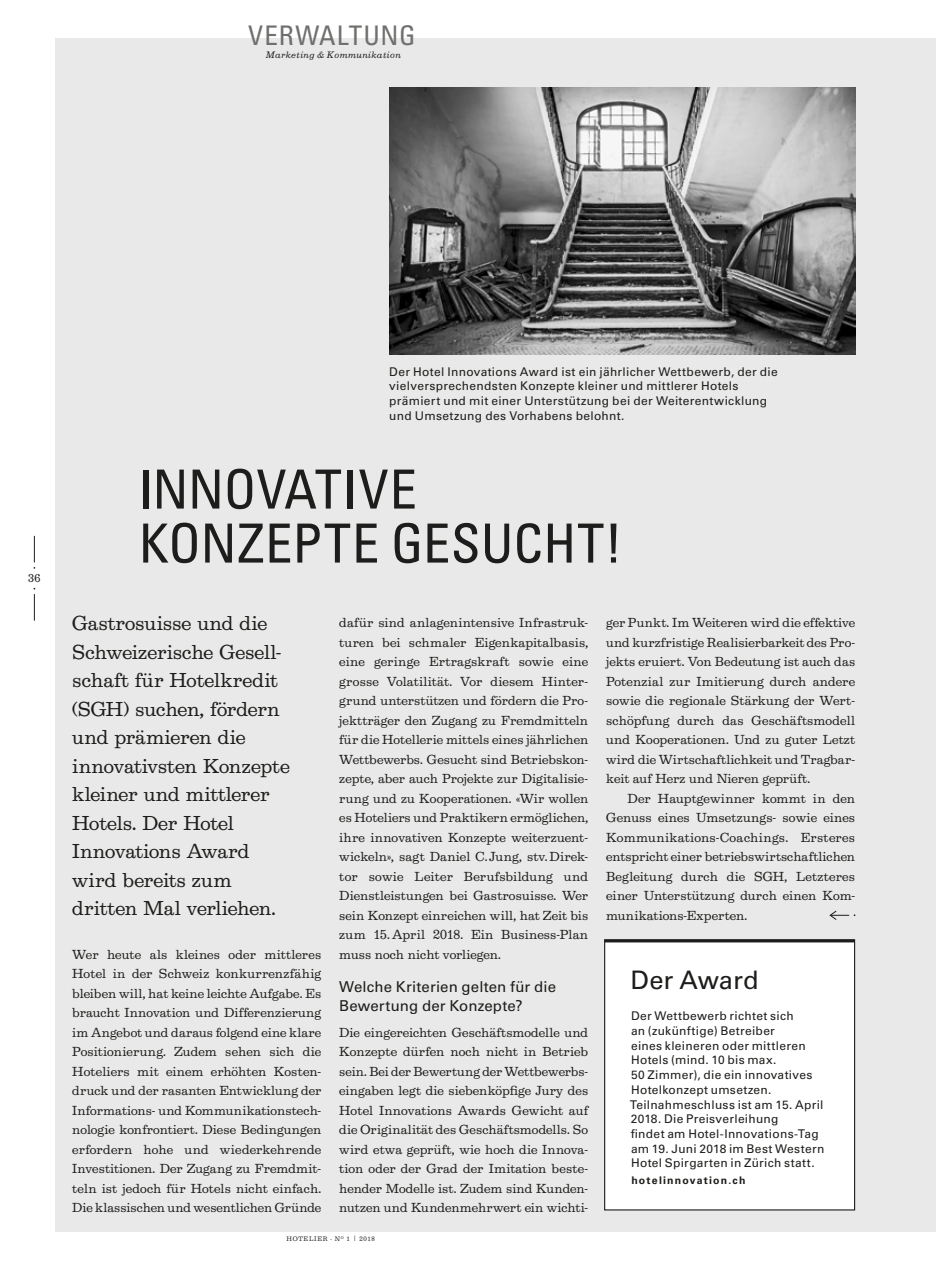
<style>
.page{position:relative;width:936px;height:1263px;background:#fff}
.page>*{position:absolute;margin:0;border:0;box-sizing:border-box;transform-origin:0 0}
.t1{font:condensed 54px/54px "Univers LT Pro";color:#1d1d1b}
.t2{font:condensed 27px "Univers LT Pro";letter-spacing:.035em;color:#70706f}
.t3{font:25.5px "Univers LT Pro 55 Roman";color:#1d1d1b}
.t4{font:21px/28.5px "Egizio URW";letter-spacing:-.005em;color:#1d1d1b}
.t5{font:15px/19.5px "Univers LT Pro 55 Roman";letter-spacing:.01em;color:#1d1d1b}
.t6{font:13.65px/19.5px "Egizio URW";color:#1d1d1b;text-align:justify}
.t7{font:12px/14.7px "Univers LT Pro 55 Roman";letter-spacing:.025em;color:#1d1d1b}
.t8{font:12px "Egizio URW";color:#1d1d1b}
.t9{font:700 10.5px "Univers LT Pro 65";letter-spacing:.115em;color:#1d1d1b}
.t10{font:italic 9.75px "Egizio URW";letter-spacing:.05em;color:#1d1d1b}
.t11{font:6.75px "Egizio URW";letter-spacing:.105em;color:#1d1d1b}
</style>
<div class="page">
<svg style="left:34px;top:536px;width:1px;height:33px"></svg>
<svg style="left:34px;top:588px;width:1px;height:33px"></svg>
<div style="left:55px;top:38px;width:880px;height:1193px;background:#e9e9e9"></div>
<div style="left:604px;top:940px;width:250px;height:270px;background:#fff"></div>
<div style="left:604px;top:939px;width:251px;height:271px;border:1px solid #1d1d1b"></div>
<hr style="left:604px;top:939px;width:250px;height:3px;background:#1d1d1b">
<svg style="left:829px;top:910px;width:26px;height:10px"></svg>
<img style="left:389px;top:87px;width:466px;height:267px">
<h2 class="t2" style="left:248px;top:18px;width:169px">VERWALTUNG</h2>
<p class="t10" style="left:266px;top:49px;width:136px">Marketing &amp; Kommunikation</p>
<p class="t8" style="left:28px;top:572px;width:14px">36</p>
<p class="t7" style="left:389px;top:363px;width:390px">Der Hotel Innovations Award ist ein jährlicher Wettbewerb, der die vielversprechendsten Konzepte kleiner und mittlerer Hotels prämiert und mit einer Unterstützung bei der Weiterentwicklung und Umsetzung des Vorhabens belohnt.</p>
<h1 class="t1" style="left:138px;top:461px;width:486px">INNOVATIVE<br>KONZEPTE GESUCHT!</h1>
<h3 class="t4" style="left:72px;top:609px;width:219px">Gastrosuisse und die<br>Schweizerische Gesell&shy;schaft für Hotelkredit (SGH) suchen, fördern und prämieren die innovativsten Konzepte kleiner und mittlerer<br>Hotels. Der Hotel<br>Innovations Award wird bereits zum dritten Mal verliehen.</h3>
<p class="t6" style="left:72px;top:945px;width:250px">Wer heute als kleines oder mittleres Hotel in der Schweiz konkurrenzfähig bleiben will, hat keine leichte Aufgabe. Es braucht Innovation und Differenzierung im Angebot und daraus folgend eine klare Positionierung. Zudem sehen sich die Hoteliers mit einem erhöhten Kosten&shy;druck und der rasanten Entwicklung der Informations- und Kommunikationstech&shy;nologie konfrontiert. Diese Bedingungen erfordern hohe und wiederkehrende Investitionen. Der Zugang zu Fremdmit&shy;teln ist jedoch für Hotels nicht einfach.<br>Die klassischen und wesentlichen Gründe</p>
<p class="t6" style="left:339px;top:613px;width:250px">dafür sind anlagenintensive Infrastruk&shy;turen bei schmaler Eigenkapitalbasis, eine geringe Ertragskraft sowie eine grosse Volatilität. Vor diesem Hinter&shy;grund unterstützen und fördern die Pro&shy;jektträger den Zugang zu Fremdmitteln für die Hotellerie mittels eines jährlichen Wettbewerbs. Gesucht sind Betriebskon&shy;zepte, aber auch Projekte zur Digitalisie&shy;rung und zu Kooperationen. «Wir wollen es Hoteliers und Praktikern ermöglichen, ihre innovativen Konzepte weiterzuent&shy;wickeln», sagt Daniel C. Jung, stv. Direk&shy;tor sowie Leiter Berufsbildung und Dienstleistungen bei Gastrosuisse. Wer sein Konzept einreichen will, hat Zeit bis zum 15. April 2018. Ein Business-Plan muss noch nicht vorliegen.</p>
<p class="t5" style="left:339px;top:976px;width:218px">Welche Kriterien gelten für die<br>Bewertung der Konzepte?</p>
<p class="t6" style="left:339px;top:1023px;width:250px">Die eingereichten Geschäftsmodelle und Konzepte dürfen noch nicht in Betrieb sein. Bei der Bewertung der Wettbewerbs&shy;eingaben legt die siebenköpfige Jury des Hotel Innovations Awards Gewicht auf die Originalität des Geschäftsmodells. So wird etwa geprüft, wie hoch die Innova&shy;tion oder der Grad der Imitation beste&shy;hender Modelle ist. Zudem sind Kunden&shy;nutzen und Kundenmehrwert ein wichti-</p>
<p class="t11" style="left:286px;top:1235px;width:90px">HOTELIER · N<sup>O</sup> 1 | 2018</p>
<p class="t6" style="left:606px;top:613px;width:250px">ger Punkt. Im Weiteren wird die effektive und kurzfristige Realisierbarkeit des Pro&shy;jekts eruiert. Von Bedeutung ist auch das Potenzial zur Imitierung durch andere sowie die regionale Stärkung der Wert&shy;schöpfung durch das Geschäftsmodell und Kooperationen. Und zu guter Letzt wird die Wirtschaftlichkeit und Tragbar&shy;keit auf Herz und Nieren geprüft.</p>
<p class="t6" style="left:606px;top:789px;width:250px;text-indent:21px">Der Hauptgewinner kommt in den Genuss eines Umsetzungs- sowie eines Kommunikations-Coachings. Ersteres entspricht einer betriebswirtschaftlichen Begleitung durch die SGH, Letzteres einer Unterstützung durch einen Kom&shy;munikations-Experten.</p>
<h3 class="t3" style="left:630px;top:962px;width:130px">Der Award</h3>
<p class="t7" style="left:629px;top:1008px;width:196px">Der Wettbewerb richtet sich<br>an (zukünftige) Betreiber<br>eines kleineren oder mittleren<br>Hotels (mind. 10 bis max.<br>50 Zimmer), die ein innovatives<br>Hotelkonzept umsetzen.<br>Teilnahmeschluss ist am 15. April<br>2018. Die Preisverleihung<br>findet am Hotel-Innovations-Tag am 19. Juni 2018 im Best Western<br>Hotel Spirgarten in Zürich statt.</p>
<p class="t9" style="left:631px;top:1173px;width:116px">hotelinnovation.ch</p>
</div>
